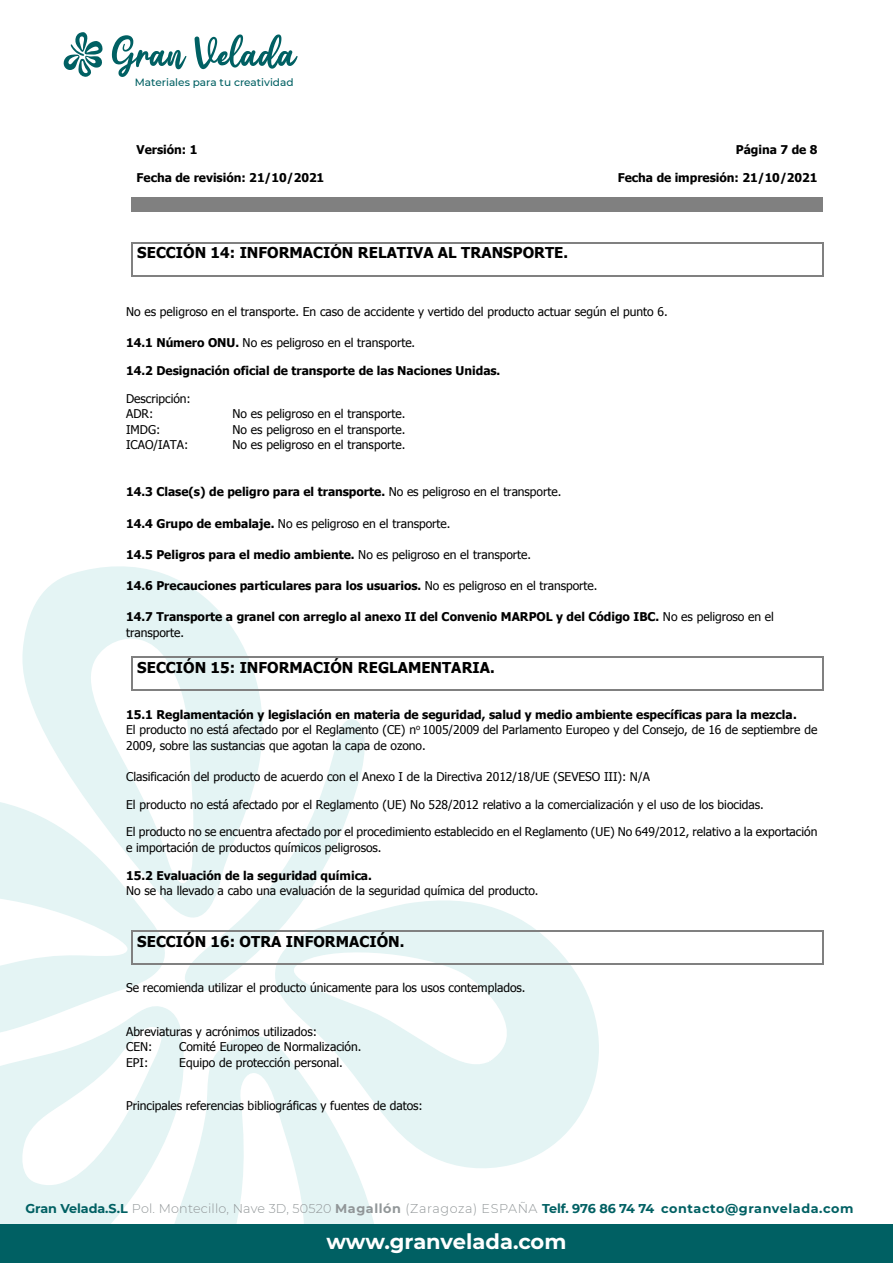
<style>
.page{position:relative;width:893px;height:1263px;background:#fff}
.page>*{position:absolute;margin:0;border:0;box-sizing:border-box;transform-origin:0 0}
.t1{font:700 21px "Montserrat";color:#fff}
.t2{font:700 15px "Tahoma";color:#000}
.t3{font:700 12.75px "Montserrat";letter-spacing:.035em;color:#006063}
.t4{font:12px/15.6px "Tahoma";letter-spacing:-.005em;color:#000}
.t5{font:700 12px/15.6px "Tahoma";color:#000}
.t6{font:500 10.5px "Montserrat";color:#006063}
.s1{font-weight:700}
.s2{font-weight:400}
.s3{font-weight:300;color:#919698}
.s4{color:#919698}
</style>
<div class="page">
<svg style="left:282px;top:900px;width:317px;height:268px;fill:#e4f4f4"></svg>
<svg style="left:22px;top:566px;width:240px;height:349px;fill:#e4f4f4"></svg>
<svg style="left:0;top:1014px;width:180px;height:210px;fill:#e4f4f4"></svg>
<svg style="left:155px;top:1027px;width:232px;height:197px;fill:#e4f4f4"></svg>
<svg style="left:184px;top:714px;width:182px;height:282px"></svg>
<svg style="left:112px;top:35px;width:74px;height:42px"></svg>
<svg style="left:195px;top:34px;width:103px;height:35px"></svg>
<svg style="left:63px;top:32px;width:40px;height:45px"></svg>
<div style="left:0;top:1224px;width:893px;height:39px;background:#006063"></div>
<div style="left:131px;top:197px;width:6px;height:14px;background:#808080"></div>
<div style="left:817px;top:197px;width:6px;height:14px;background:#808080"></div>
<div style="left:137px;top:197px;width:680px;height:14px;background:#808080"></div>
<hr style="left:133px;top:242px;width:690px;height:1px;background:#808080">
<hr style="left:131px;top:243px;width:2px;height:32px;background:#808080">
<hr style="left:133px;top:275px;width:690px;height:1px;background:#808080">
<hr style="left:823px;top:243px;width:1px;height:32px;background:#808080">
<hr style="left:133px;top:656px;width:690px;height:2px;background:#808080">
<hr style="left:131px;top:658px;width:2px;height:31px;background:#808080">
<hr style="left:133px;top:689px;width:690px;height:2px;background:#808080">
<hr style="left:823px;top:658px;width:1px;height:31px;background:#808080">
<hr style="left:133px;top:930px;width:690px;height:2px;background:#808080">
<svg style="left:0;top:796px;width:173px;height:246px"></svg>
<hr style="left:133px;top:963px;width:690px;height:2px;background:#808080">
<hr style="left:823px;top:932px;width:1px;height:31px;background:#808080">
<p class="t6" style="left:135px;top:75px;width:160px">Materiales para tu creatividad</p>
<p class="t5" style="left:137px;top:141px;width:62px">Versión: 1</p>
<p class="t5" style="left:137px;top:169px;width:189px">Fecha de revisión: 21/10/2021</p>
<p class="t2" style="left:137px;top:242px;width:432px">SECCIÓN 14: INFORMACIÓN RELATIVA AL TRANSPORTE.</p>
<p class="t5" style="left:736px;top:141px;width:83px">Página 7 de 8</p>
<p class="t5" style="left:618px;top:169px;width:201px">Fecha de impresión: 21/10/2021</p>
<p class="t4" style="left:126px;top:303px;width:543px">No es peligroso en el transporte. En caso de accidente y vertido del producto actuar según el punto 6.</p>
<p class="t4" style="left:126px;top:335px;width:291px"><span class="s1">14.1 Número ONU.</span> No es peligroso en el transporte.</p>
<p class="t5" style="left:126px;top:362px;width:376px">14.2 Designación oficial de transporte de las Naciones Unidas.</p>
<p class="t4" style="left:126px;top:390px;width:66px">Descripción:<br>ADR:</p>
<p class="t4" style="left:233px;top:405px;width:174px">No es peligroso en el transporte.</p>
<p class="t4" style="left:126px;top:421px;width:36px">IMDG:</p>
<p class="t4" style="left:233px;top:421px;width:174px">No es peligroso en el transporte.</p>
<p class="t4" style="left:126px;top:437px;width:64px">ICAO/IATA:</p>
<p class="t4" style="left:233px;top:437px;width:174px">No es peligroso en el transporte.</p>
<p class="t5" style="left:126px;top:483px;width:437px">14.3 Clase(s) de peligro para el transporte. <span class="s2">No es peligroso en el transporte.</span></p>
<p class="t4" style="left:126px;top:515px;width:326px"><span class="s1">14.4 Grupo de embalaje.</span> No es peligroso en el transporte.</p>
<p class="t5" style="left:126px;top:546px;width:406px">14.5 Peligros para el medio ambiente. <span class="s2">No es peligroso en el transporte.</span></p>
<p class="t5" style="left:126px;top:577px;width:473px">14.6 Precauciones particulares para los usuarios. <span class="s2">No es peligroso en el transporte.</span></p>
<p class="t5" style="left:126px;top:608px;width:649px">14.7 Transporte a granel con arreglo al anexo II del Convenio MARPOL y del Código IBC. <span class="s2">No es peligroso en el transporte.</span></p>
<p class="t2" style="left:137px;top:657px;width:359px">SECCIÓN 15: INFORMACIÓN REGLAMENTARIA.</p>
<p class="t4" style="left:126px;top:706px;width:693px"><span class="s1">15.1 Reglamentación y legislación en materia de seguridad, salud y medio ambiente específicas para la mezcla.<br></span>El producto no está afectado por el Reglamento (CE) n<sup>o</sup> 1005/2009 del Parlamento Europeo y del Consejo, de 16 de septiembre de<br>2009, sobre las sustancias que agotan la capa de ozono.</p>
<p class="t4" style="left:126px;top:768px;width:525px">Clasificación del producto de acuerdo con el Anexo I de la Directiva 2012/18/UE (SEVESO III): N/A</p>
<p class="t4" style="left:126px;top:796px;width:639px">El producto no está afectado por el Reglamento (UE) No 528/2012 relativo a la comercialización y el uso de los biocidas.</p>
<p class="t4" style="left:126px;top:823px;width:693px">El producto no se encuentra afectado por el procedimiento establecido en el Reglamento (UE) No 649/2012, relativo a la exportación e importación de productos químicos peligrosos.</p>
<p class="t5" style="left:126px;top:867px;width:247px">15.2 Evaluación de la seguridad química.</p>
<p class="t4" style="left:126px;top:882px;width:414px">No se ha llevado a cabo una evaluación de la seguridad química del producto.</p>
<p class="t2" style="left:137px;top:931px;width:269px">SECCIÓN 16: OTRA INFORMACIÓN.</p>
<p class="t4" style="left:126px;top:979px;width:401px">Se recomienda utilizar el producto únicamente para los usos contemplados.</p>
<p class="t4" style="left:126px;top:1023px;width:192px">Abreviaturas y acrónimos utilizados:<br>CEN:</p>
<p class="t4" style="left:179px;top:1038px;width:184px">Comité Europeo de Normalización.</p>
<p class="t4" style="left:126px;top:1054px;width:24px">EPI:</p>
<p class="t4" style="left:179px;top:1054px;width:165px">Equipo de protección personal.</p>
<p class="t4" style="left:126px;top:1097px;width:298px">Principales referencias bibliográficas y fuentes de datos:</p>
<p class="t3" style="left:25px;top:1200px;width:830px">Gran Velada.S.L <span class="s3">Pol. Montecillo, Nave 3D, 50520</span> <span class="s4">Magallón</span> <span class="s3">(Zaragoza) ESPAÑA</span> Telf. 976 86 74 74 contacto@granvelada.com</p>
<h1 class="t1" style="left:327px;top:1226px;width:241px">www.granvelada.com</h1>
</div>
